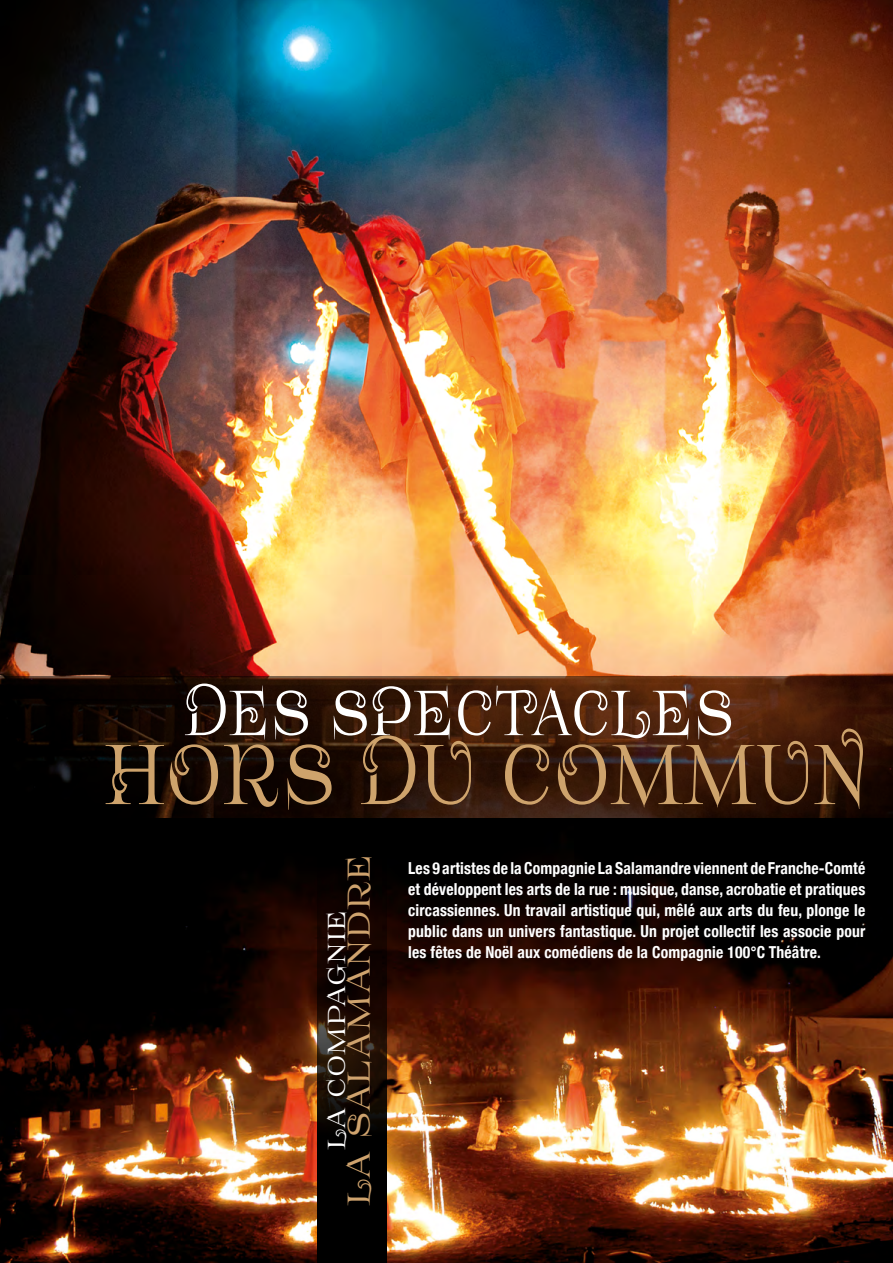
<style>
.page{position:relative;width:893px;height:1263px;background:#fff}
.page>*{position:absolute;margin:0;border:0;box-sizing:border-box;transform-origin:0 0}
.t1{font:118.2px "Prida 61";color:#cea36c;scale:.67 1}
.t2{font:88.65px "Prida 61";color:#fff;scale:.67 1}
.txt_courant_gras{font:44.1px "Prida 61";color:#cfa36e;scale:.9 1}
.txt_courant_gras-2{font:34.2px "Prida 61";color:#fff;scale:.9 1}
.t3{font:700 condensed 16.5px/21px "Helvetica Neue";letter-spacing:.01em;color:#fff;text-align:justify;scale:.95 1}
</style>
<div class="page">
<img style="left:0;top:0;width:893px;height:1263px">
<svg style="left:0;top:676px;width:892px;height:142px;background:#2c1306"></svg>
<svg style="left:317px;top:818px;width:70px;height:445px;background:#0d0502"></svg>
<img style="left:892px;top:0;width:1px;height:973px">
<p class="t2" style="left:184px;top:669px;width:823px">DES SPECTACLES</p>
<p class="t1" style="left:104px;top:715px;width:1141px">HORS DU COMMUN</p>
<p class="txt_courant_gras" style="left:337px;top:1206px;width:393px;rotate:-90deg">La Salamandre</p>
<p class="txt_courant_gras-2" style="left:320px;top:1150px;width:268px;rotate:-90deg">La compagnie</p>
<p class="t3" style="left:408px;top:857px;width:483px">Les 9 artistes de la Compagnie La Salamandre viennent de Franche-Comté et développent les arts de la rue : musique, danse, acrobatie et pratiques circassiennes. Un travail artistique qui, mêlé aux arts du feu, plonge le public dans un univers fantastique. Un projet collectif les associe pour les fêtes de Noël aux comédiens de la Compagnie 100°C Théâtre.</p>
</div>
